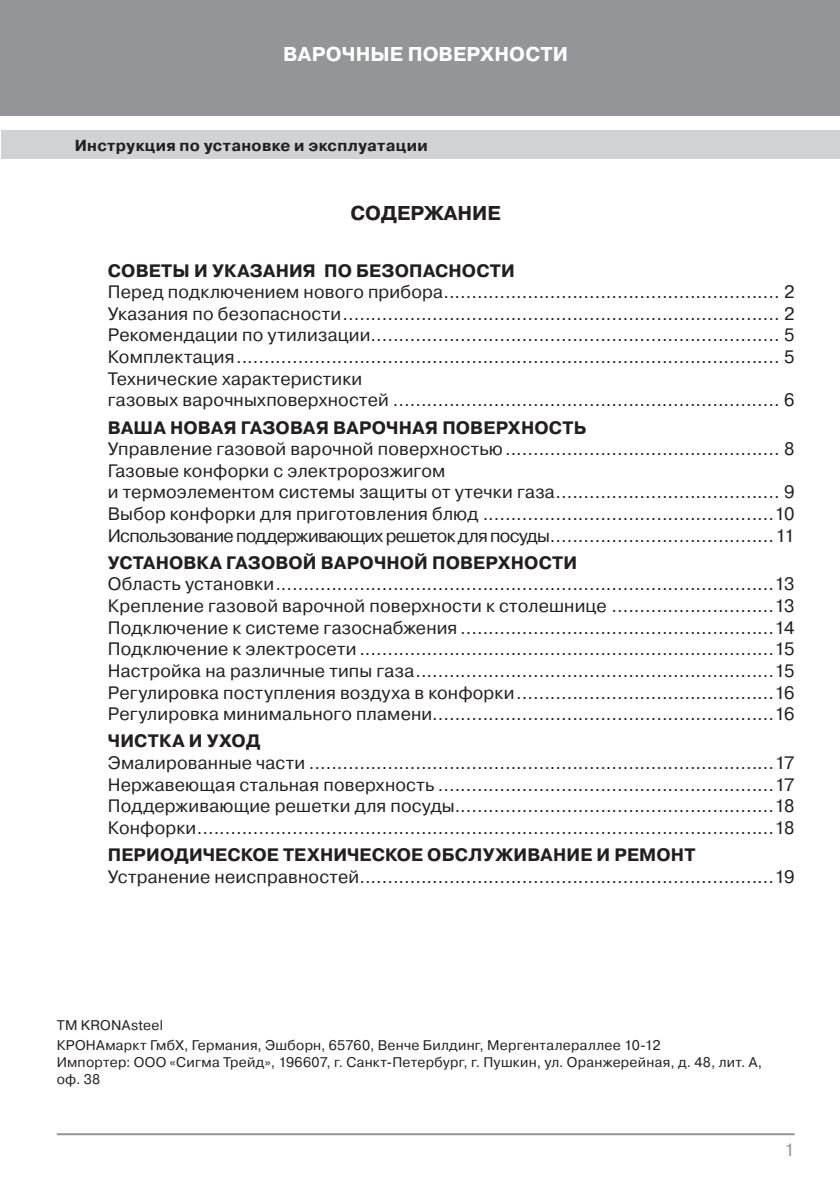
<style>
.page{position:relative;width:840px;height:1191px;background:#fff}
.page>*{position:absolute;margin:0;border:0;box-sizing:border-box;transform-origin:0 0}
.t1{font:700 20px "Pragmatica C";letter-spacing:.005em;color:#fff}
.t2{font:700 20px "Pragmatica C";color:#231f20}
.t3{font:18px/21.6px "Pragmatica C";letter-spacing:.01em;color:#231f20}
.t4{font:700 18px "Pragmatica C";letter-spacing:.01em;color:#231f20}
.t5{font:18px "Pragmatica C";color:#939598}
.t6{font:700 16px "Pragmatica C";letter-spacing:.02em;color:#231f20}
.t7{font:14px/20px "Pragmatica C";letter-spacing:.02em;color:#231f20}
</style>
<div class="page">
<div style="left:0;top:0;width:839px;height:116px;background:#939598"></div>
<div style="left:1px;top:130px;width:838px;height:29px;background:#d1d2d4"></div>
<hr style="left:57px;top:1133px;width:737px;height:2px;background:#939598">
<p class="t1" style="left:283px;top:43px;width:286px">ВАРОЧНЫЕ ПОВЕРХНОСТИ</p>
<p class="t6" style="left:75px;top:136px;width:354px">Инструкция по установке и эксплуатации</p>
<p class="t2" style="left:350px;top:202px;width:151px">СОДЕРЖАНИЕ</p>
<p class="t4" style="left:108px;top:260px;width:408px">СОВЕТЫ И УКАЗАНИЯ ПО БЕЗОПАСНОСТИ</p>
<p class="t3" style="left:108px;top:281px;width:687px">Перед подключением нового прибора............................................................ 2<br>Указания по безопасности.............................................................................. 2<br>Рекомендации по утилизации......................................................................... 5<br>Комплектация................................................................................................. 5<br>Технические характеристики<br>газовых варочныхповерхностей ..................................................................... 6</p>
<p class="t4" style="left:108px;top:417px;width:480px">ВАША НОВАЯ ГАЗОВАЯ ВАРОЧНАЯ ПОВЕРХНОСТЬ</p>
<p class="t3" style="left:108px;top:438px;width:688px">Управление газовой варочной поверхностью................................................. 8<br>Газовые конфорки с электророзжигом<br>и термоэлементом системы защиты от утечки газа........................................ 9<br>Выбор конфорки для приготовления блюд ....................................................10<br>Использование поддерживающих решеток для посуды........................................11</p>
<p class="t4" style="left:108px;top:552px;width:470px">УСТАНОВКА ГАЗОВОЙ ВАРОЧНОЙ ПОВЕРХНОСТИ</p>
<p class="t3" style="left:108px;top:573px;width:688px;text-align:justify">Область установки.........................................................................................13<br>Крепление газовой варочной поверхности к столешнице .............................13<br>Подключение к системе газоснабжения ........................................................14<br>Подключение к электросети ..........................................................................15<br>Настройка на различные типы газа................................................................15<br>Регулировка поступления воздуха в конфорки..............................................16<br>Регулировка минимального пламени.............................................................16</p>
<p class="t4" style="left:108px;top:731px;width:154px">ЧИСТКА И УХОД</p>
<p class="t3" style="left:108px;top:752px;width:688px;text-align:justify">Эмалированные части ...................................................................................17<br>Нержавеющая стальная поверхность ............................................................17<br>Поддерживающие решетки для посуды.........................................................18<br>Конфорки.......................................................................................................18</p>
<p class="t4" style="left:108px;top:845px;width:588px">ПЕРИОДИЧЕСКОЕ ТЕХНИЧЕСКОЕ ОБСЛУЖИВАНИЕ И РЕМОНТ</p>
<p class="t3" style="left:108px;top:866px;width:687px">Устранение неисправностей..........................................................................19</p>
<p class="t7" style="left:57px;top:1015px;width:605px">ТМ KRONAsteel<br>КРОНАмаркт ГмбХ, Германия, Эшборн, 65760, Венче Билдинг, Мергенталераллее 10-12</p>
<p class="t7" style="left:57px;top:1054px;width:706px;line-height:16.8px">Импортер: ООО «Сигма Трейд», 196607, г. Санкт-Петербург, г. Пушкин, ул. Оранжерейная, д. 48, лит. А, оф. 38</p>
<p class="t5" style="left:783px;top:1139px;width:12px">1</p>
</div>
